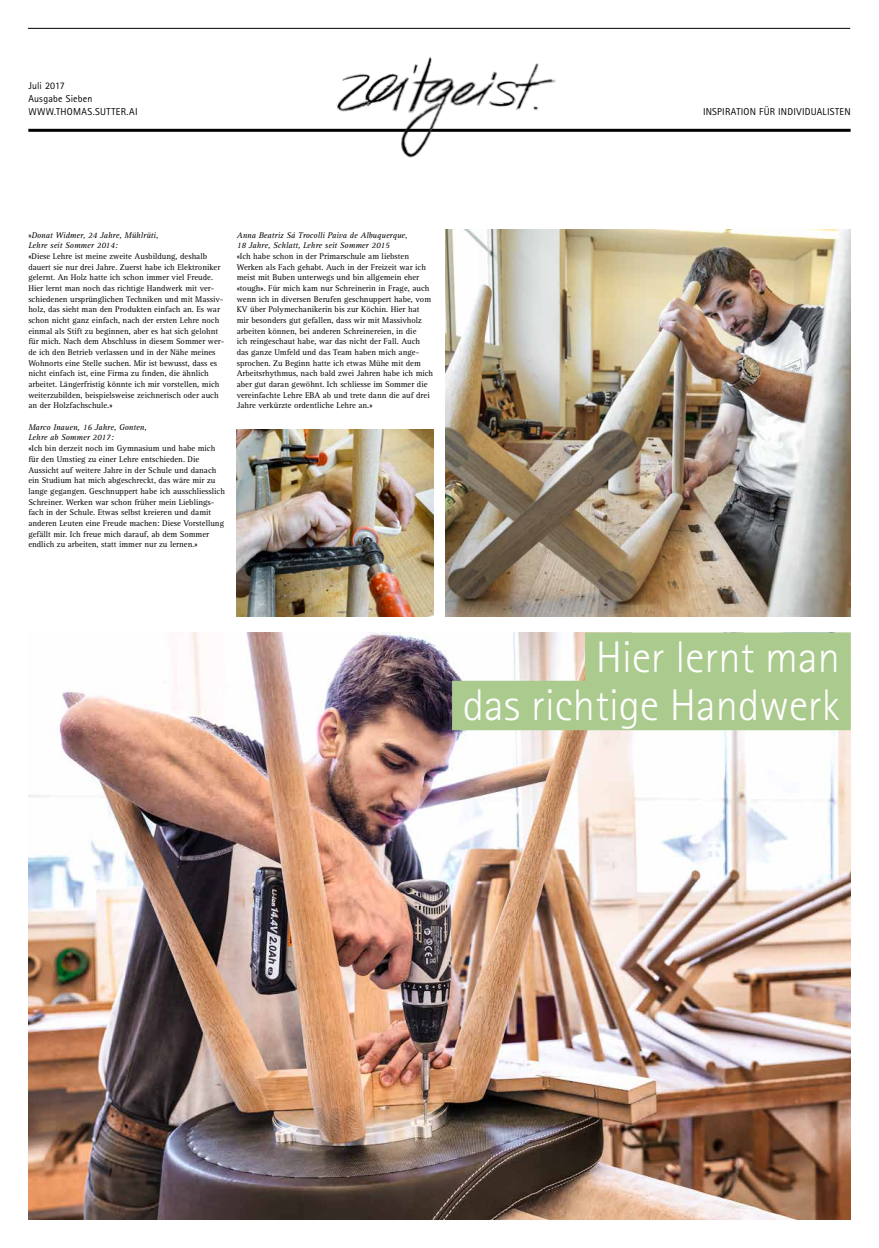
<style>
.page{position:relative;width:879px;height:1248px;background:#fff}
.page>*{position:absolute;margin:0;border:0;box-sizing:border-box;transform-origin:0 0}
.t1{font:300 44.4px/48.2px "Rotis Sans Serif";color:#fff;text-align:right}
.t2{font:10px/13px "Rotis Sans Serif";letter-spacing:.02em;color:#000}
.t3{font:8.5px/10.7px "Rotis Serif";color:#000}
.t4{font:italic 8.5px/10.7px "Rotis Serif";color:#000}
.s1{font-style:normal}
</style>
<div class="page">
<img style="left:28px;top:632px;width:822px;height:587px">
<hr style="left:28px;top:28px;width:822px;height:1px;background:#000">
<hr style="left:28px;top:129px;width:822px;height:3px;background:#000">
<img style="left:331px;top:57px;width:228px;height:101px">
<div style="left:585px;top:632px;width:266px;height:50px;background:#abca8d"></div>
<div style="left:452px;top:680px;width:399px;height:50px;background:#abca8d"></div>
<img style="left:237px;top:429px;width:197px;height:188px">
<img style="left:445px;top:229px;width:405px;height:388px">
<p class="t2" style="left:28px;top:79px;width:111px">Juli 2017<br>Ausgabe Sieben<br>WWW.THOMAS.SUTTER.AI</p>
<p class="t2" style="left:703px;top:105px;width:149px">INSPIRATION FÜR INDIVIDUALISTEN</p>
<p class="t4" style="left:28px;top:230px;width:132px"><span class="s1">»</span>Donat Widmer, 24 Jahre, Mühlrüti,<br>Lehre seit Sommer 2014:</p>
<p class="t3" style="left:28px;top:251px;width:197px">«Diese Lehre ist meine zweite Ausbildung, deshalb dauert sie nur drei Jahre. Zuerst habe ich Elektroniker gelernt. An Holz hatte ich schon immer viel Freude.<br>Hier lernt man noch das richtige Handwerk mit ver&shy;schiedenen ursprünglichen Techniken und mit Massiv&shy;holz, das sieht man den Produkten einfach an. Es war schon nicht ganz einfach, nach der ersten Lehre noch einmal als Stift zu beginnen, aber es hat sich gelohnt für mich. Nach dem Abschluss in diesem Sommer wer&shy;de ich den Betrieb verlassen und in der Nähe meines Wohnorts eine Stelle suchen. Mir ist bewusst, dass es nicht einfach ist, eine Firma zu finden, die ähnlich arbeitet. Längerfristig könnte ich mir vorstellen, mich weiterzubilden, beispielsweise zeichnerisch oder auch an der Holzfachschule.»</p>
<p class="t4" style="left:28px;top:422px;width:120px">Marco Inauen, 16 Jahre, Gonten,<br>Lehre ab Sommer 2017:</p>
<p class="t3" style="left:28px;top:443px;width:198px">«Ich bin derzeit noch im Gymnasium und habe mich für den Umstieg zu einer Lehre entschieden. Die Aussicht auf weitere Jahre in der Schule und danach ein Studium hat mich abgeschreckt, das wäre mir zu lange gegangen. Geschnuppert habe ich ausschliesslich Schreiner. Werken war schon früher mein Lieblings&shy;fach in der Schule. Etwas selbst kreieren und damit anderen Leuten eine Freude machen: Diese Vorstellung gefällt mir. Ich freue mich darauf, ab dem Sommer endlich zu arbeiten, statt immer nur zu lernen.»</p>
<p class="t4" style="left:237px;top:230px;width:172px">Anna Beatriz Sá Trocolli Paiva de Albuquerque,<br>18 Jahre, Schlatt, Lehre seit Sommer 2015</p>
<p class="t3" style="left:237px;top:251px;width:198px">«Ich habe schon in der Primarschule am liebsten Werken als Fach gehabt. Auch in der Freizeit war ich meist mit Buben unterwegs und bin allgemein eher «tough». Für mich kam nur Schreinerin in Frage, auch wenn ich in diversen Berufen geschnuppert habe, vom KV über Polymechanikerin bis zur Köchin. Hier hat mir besonders gut gefallen, dass wir mit Massivholz arbeiten können, bei anderen Schreinereien, in die<br>ich reingeschaut habe, war das nicht der Fall. Auch das ganze Umfeld und das Team haben mich ange&shy;sprochen. Zu Beginn hatte ich etwas Mühe mit dem Arbeitsrhythmus, nach bald zwei Jahren habe ich mich aber gut daran gewöhnt. Ich schliesse im Sommer die vereinfachte Lehre EBA ab und trete dann die auf drei Jahre verkürzte ordentliche Lehre an.»</p>
<h1 class="t1" style="left:463px;top:633px;width:379px">Hier lernt man<br>das richtige Handwerk</h1>
</div>
